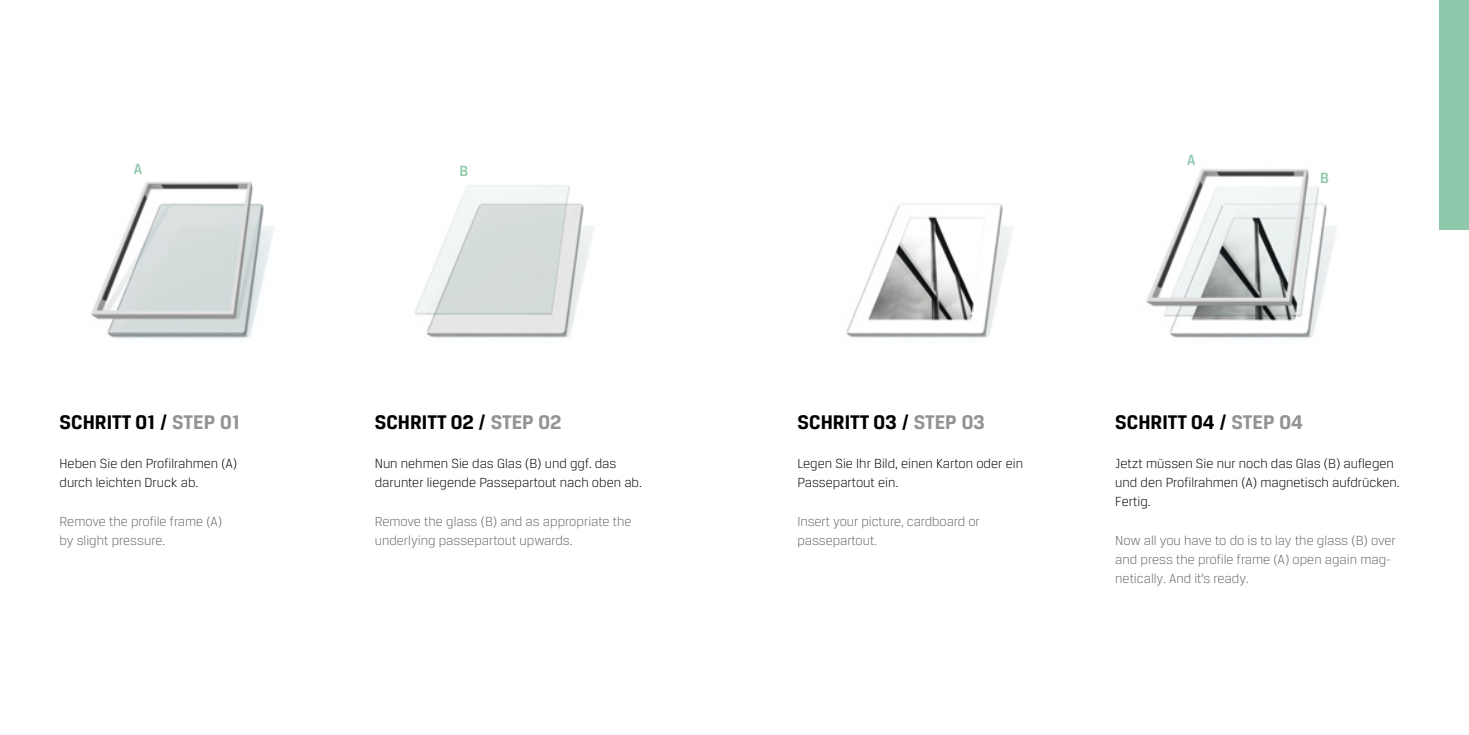
<style>
.page{position:relative;width:1469px;height:735px;background:#fff}
.page>*{position:absolute;margin:0;border:0;box-sizing:border-box;transform-origin:0 0}
.t1{font:700 21px "Breuer Text";color:#000}
.t2{font:500 15.75px "Breuer Text";color:#8ec9ab}
.t3{font:300 14px/19.2px "Breuer Text";color:#000}
.t4{font:300 14px/19.2px "Breuer Text";color:#646567}
.s1{color:#929395}
</style>
<div class="page">
<img style="left:91px;top:181px;width:183px;height:158px">
<div style="left:1439px;top:0;width:29px;height:229px;background:#8ec9ab"></div>
<img style="left:414px;top:185px;width:179px;height:153px">
<img style="left:846px;top:203px;width:167px;height:135px">
<img style="left:1146px;top:169px;width:191px;height:170px">
<p class="t2" style="left:134px;top:160px;width:10px">A</p>
<p class="t2" style="left:459px;top:162px;width:10px">B</p>
<h1 class="t1" style="left:60px;top:410px;width:182px">SCHRITT 01 / <span class="s1">STEP 01</span></h1>
<p class="t3" style="left:60px;top:453px;width:179px">Heben Sie den Profilrahmen (A) durch leichten Druck ab.</p>
<p class="t4" style="left:60px;top:511px;width:164px">Remove the profile frame (A) by slight pressure.</p>
<h1 class="t1" style="left:375px;top:410px;width:188px">SCHRITT 02 / <span class="s1">STEP 02</span></h1>
<p class="t3" style="left:375px;top:453px;width:269px">Nun nehmen Sie das Glas (B) und ggf. das darunter liegende Passepartout nach oben ab.</p>
<p class="t4" style="left:375px;top:511px;width:258px">Remove the glass (B) and as appropriate the underlying passepartout upwards.</p>
<h1 class="t1" style="left:797px;top:410px;width:189px">SCHRITT 03 / <span class="s1">STEP 03</span></h1>
<p class="t3" style="left:797px;top:453px;width:227px">Legen Sie Ihr Bild, einen Karton oder ein<br>Passepartout ein.</p>
<p class="t4" style="left:797px;top:511px;width:184px">Insert your picture, cardboard or passepartout.</p>
<p class="t2" style="left:1187px;top:150px;width:10px">A</p>
<p class="t2" style="left:1320px;top:168px;width:10px">B</p>
<h1 class="t1" style="left:1115px;top:410px;width:189px">SCHRITT 04 / <span class="s1">STEP 04</span></h1>
<p class="t3" style="left:1115px;top:453px;width:286px">Jetzt müssen Sie nur noch das Glas (B) auflegen und den Profilrahmen (A) magnetisch aufdrücken.<br>Fertig.</p>
<p class="t4" style="left:1115px;top:530px;width:282px">Now all you have to do is to lay the glass (B) over and press the profile frame (A) open again mag&shy;netically. And it’s ready.</p>
</div>
